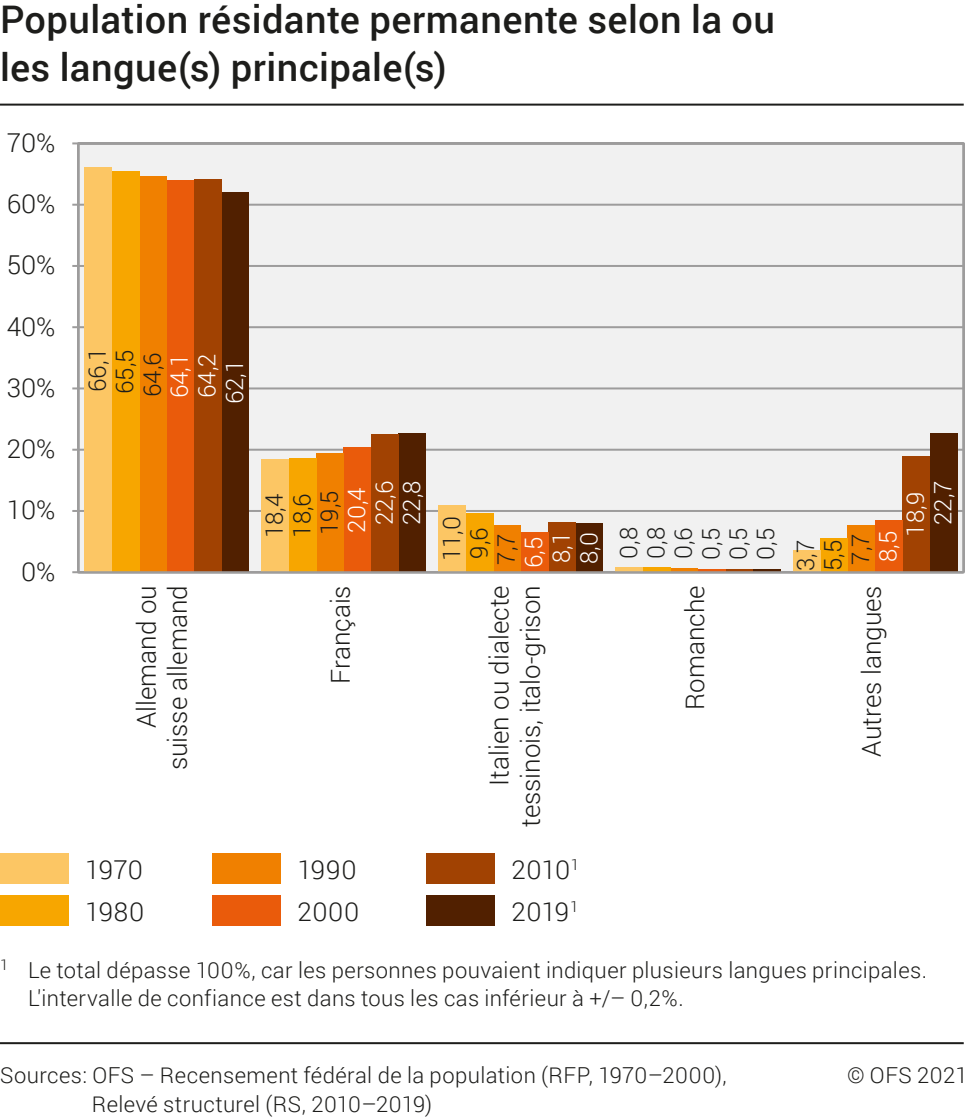
<style>
.page{position:relative;width:968px;height:1118px;background:#fff}
.page>*{position:absolute;margin:0;border:0;box-sizing:border-box;transform-origin:0 0}
.t1{font:500 38px/48px "Roboto";letter-spacing:.01em;color:#1d1d1b}
.t2{font:300 26px/31.2px "Roboto";color:#1d1d1b;text-align:right}
.t3{font:300 26px/42px "Roboto";letter-spacing:.03em;color:#1d1d1b}
.t4{font:300 24px "Roboto";color:#1d1d1b}
.t5{font:300 24px "Roboto";color:#fff}
.t6{font:300 22px/28.8px "Roboto";letter-spacing:.02em;color:#1d1d1b}
</style>
<div class="page">
<div style="left:0;top:853px;width:68px;height:30px;background:#fcc664"></div>
<div style="left:0;top:895px;width:68px;height:30px;background:#f7a600"></div>
<div style="left:212px;top:853px;width:68px;height:30px;background:#f08000"></div>
<div style="left:212px;top:895px;width:68px;height:30px;background:#ea5b0b"></div>
<div style="left:426px;top:853px;width:68px;height:30px;background:#a14202"></div>
<div style="left:426px;top:895px;width:68px;height:30px;background:#512000"></div>
<hr style="left:0;top:104px;width:963px;height:2px;background:#1d1d1b">
<hr style="left:0;top:1041px;width:963px;height:2px;background:#1d1d1b">
<div style="left:72px;top:142px;width:893px;height:432px;background:#f1f1f1"></div>
<hr style="left:78px;top:510px;width:885px;height:2px;background:#9d9c9c">
<hr style="left:78px;top:448px;width:885px;height:2px;background:#9d9c9c">
<hr style="left:78px;top:387px;width:885px;height:2px;background:#9d9c9c">
<hr style="left:78px;top:326px;width:885px;height:2px;background:#9d9c9c">
<hr style="left:78px;top:265px;width:885px;height:2px;background:#9d9c9c">
<hr style="left:78px;top:204px;width:885px;height:2px;background:#9d9c9c">
<hr style="left:78px;top:142px;width:885px;height:2px;background:#9d9c9c">
<hr style="left:77px;top:143px;width:2px;height:429px;background:#9d9c9c">
<div style="left:221px;top:192px;width:28px;height:380px;background:#512000"></div>
<div style="left:398px;top:433px;width:28px;height:139px;background:#512000"></div>
<div style="left:575px;top:523px;width:28px;height:49px;background:#512000"></div>
<hr style="left:752px;top:569px;width:28px;height:3px;background:#512000">
<div style="left:929px;top:433px;width:28px;height:139px;background:#512000"></div>
<div style="left:194px;top:179px;width:27px;height:393px;background:#a14202"></div>
<div style="left:371px;top:434px;width:27px;height:138px;background:#a14202"></div>
<div style="left:548px;top:522px;width:27px;height:50px;background:#a14202"></div>
<hr style="left:725px;top:569px;width:27px;height:3px;background:#a14202">
<div style="left:902px;top:456px;width:27px;height:116px;background:#a14202"></div>
<div style="left:167px;top:180px;width:27px;height:392px;background:#ea5b0b"></div>
<div style="left:343px;top:447px;width:28px;height:125px;background:#ea5b0b"></div>
<div style="left:521px;top:532px;width:27px;height:40px;background:#ea5b0b"></div>
<hr style="left:697px;top:569px;width:28px;height:3px;background:#ea5b0b">
<div style="left:875px;top:520px;width:27px;height:52px;background:#ea5b0b"></div>
<div style="left:139px;top:177px;width:28px;height:395px;background:#f08000"></div>
<div style="left:316px;top:453px;width:27px;height:119px;background:#f08000"></div>
<div style="left:493px;top:525px;width:28px;height:47px;background:#f08000"></div>
<hr style="left:670px;top:568px;width:27px;height:4px;background:#f08000">
<div style="left:847px;top:525px;width:28px;height:47px;background:#f08000"></div>
<div style="left:112px;top:171px;width:27px;height:401px;background:#f7a600"></div>
<div style="left:289px;top:458px;width:27px;height:114px;background:#f7a600"></div>
<div style="left:466px;top:513px;width:27px;height:59px;background:#f7a600"></div>
<div style="left:643px;top:567px;width:27px;height:5px;background:#f7a600"></div>
<div style="left:820px;top:538px;width:27px;height:34px;background:#f7a600"></div>
<div style="left:84px;top:167px;width:28px;height:405px;background:#fcc664"></div>
<div style="left:261px;top:459px;width:28px;height:113px;background:#fcc664"></div>
<div style="left:438px;top:505px;width:28px;height:67px;background:#fcc664"></div>
<div style="left:615px;top:567px;width:28px;height:5px;background:#fcc664"></div>
<div style="left:792px;top:549px;width:28px;height:23px;background:#fcc664"></div>
<hr style="left:78px;top:571px;width:885px;height:2px;background:#9d9c9c">
<h1 class="t1" style="left:0;top:-6px;width:776px">Population résidante permanente selon la ou les langue(s) principale(s)</h1>
<p class="t2" style="left:7px;top:126px;width:50px">70%</p>
<p class="t2" style="left:7px;top:187px;width:50px">60%</p>
<p class="t2" style="left:7px;top:248px;width:50px">50%</p>
<p class="t2" style="left:7px;top:310px;width:50px">40%</p>
<p class="t2" style="left:7px;top:371px;width:50px">30%</p>
<p class="t2" style="left:7px;top:432px;width:50px">20%</p>
<p class="t2" style="left:7px;top:493px;width:50px">10%</p>
<p class="t2" style="left:21px;top:554px;width:36px">0%</p>
<p class="t4" style="left:108px;top:394px;width:46px;rotate:-90deg">65,5</p>
<p class="t4" style="left:81px;top:392px;width:46px;rotate:-90deg">66,1</p>
<p class="t4" style="left:136px;top:397px;width:46px;rotate:-90deg">64,6</p>
<p class="t5" style="left:190px;top:398px;width:46px;rotate:-90deg">64,2</p>
<p class="t5" style="left:163px;top:398px;width:46px;rotate:-90deg">64,1</p>
<p class="t5" style="left:218px;top:404px;width:46px;rotate:-90deg">62,1</p>
<p class="t5" style="left:395px;top:525px;width:46px;rotate:-90deg">22,8</p>
<p class="t5" style="left:368px;top:525px;width:46px;rotate:-90deg">22,6</p>
<p class="t5" style="left:340px;top:532px;width:47px;rotate:-90deg">20,4</p>
<p class="t4" style="left:312px;top:535px;width:46px;rotate:-90deg">19,5</p>
<p class="t4" style="left:258px;top:538px;width:46px;rotate:-90deg">18,4</p>
<p class="t4" style="left:285px;top:537px;width:46px;rotate:-90deg">18,6</p>
<p class="t5" style="left:926px;top:525px;width:46px;rotate:-90deg">22,7</p>
<p class="t5" style="left:898px;top:536px;width:46px;rotate:-90deg">18,9</p>
<p class="t4" style="left:435px;top:561px;width:47px;rotate:-90deg">11,0</p>
<p class="t4" style="left:612px;top:558px;width:33px;rotate:-90deg">0,8</p>
<p class="t4" style="left:462px;top:558px;width:33px;rotate:-90deg">9,6</p>
<p class="t4" style="left:639px;top:558px;width:33px;rotate:-90deg">0,8</p>
<p class="t4" style="left:490px;top:564px;width:33px;rotate:-90deg">7,7</p>
<p class="t4" style="left:666px;top:559px;width:33px;rotate:-90deg">0,6</p>
<p class="t4" style="left:844px;top:564px;width:33px;rotate:-90deg">7,7</p>
<p class="t5" style="left:517px;top:568px;width:33px;rotate:-90deg">6,5</p>
<p class="t4" style="left:694px;top:559px;width:33px;rotate:-90deg">0,5</p>
<p class="t5" style="left:871px;top:562px;width:33px;rotate:-90deg">8,5</p>
<p class="t5" style="left:544px;top:563px;width:33px;rotate:-90deg">8,1</p>
<p class="t4" style="left:721px;top:559px;width:33px;rotate:-90deg">0,5</p>
<p class="t5" style="left:572px;top:563px;width:33px;rotate:-90deg">8,0</p>
<p class="t4" style="left:749px;top:559px;width:33px;rotate:-90deg">0,5</p>
<p class="t4" style="left:789px;top:570px;width:33px;rotate:-90deg">3,7</p>
<p class="t4" style="left:816px;top:571px;width:33px;rotate:-90deg">5,5</p>
<p class="t2" style="left:130px;top:770px;width:186px;rotate:-90deg">Allemand ou suisse allemand</p>
<p class="t2" style="left:324px;top:684px;width:100px;rotate:-90deg">Français</p>
<p class="t2" style="left:483px;top:826px;width:243px;rotate:-90deg">Italien ou dialecte tessinois, italo-grison</p>
<p class="t2" style="left:678px;top:709px;width:126px;rotate:-90deg">Romanche</p>
<p class="t2" style="left:855px;top:756px;width:173px;rotate:-90deg">Autres langues</p>
<p class="t2" style="left:85px;top:847px;width:60px;line-height:42px;text-align:left">1970<br>1980</p>
<p class="t3" style="left:297px;top:847px;width:63px">1990<br>2000</p>
<p class="t2" style="left:511px;top:847px;width:69px;line-height:42px;text-align:left">2010<sup>1<br></sup>2019<sup>1</sup></p>
<p class="t6" style="left:28px;top:954px;width:900px;text-indent:-28px"><sup>1</sup> Le total dépasse 100%, car les personnes pouvaient indiquer plusieurs langues principales.<br>L'intervalle de confiance est dans tous les cas inférieur à +/– 0,2%.</p>
<p class="t6" style="left:0;top:1059px;width:728px">Sources: OFS – Recensement fédéral de la population (RFP, 1970–2000),</p>
<p class="t6" style="left:847px;top:1059px;width:122px">© OFS 2021</p>
<p class="t6" style="left:92px;top:1088px;width:342px">Relevé structurel (RS, 2010–2019)</p>
</div>
